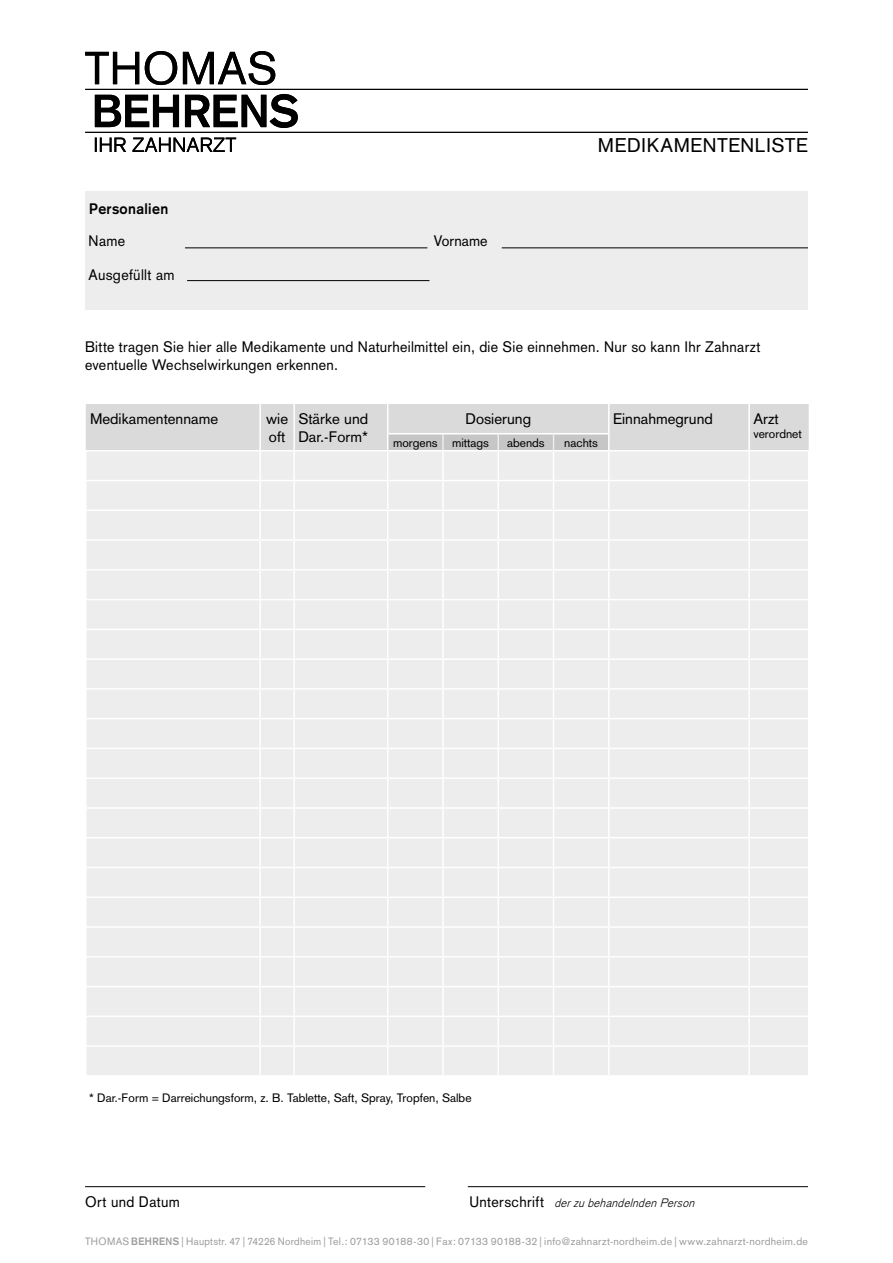
<style>
.page{position:relative;width:893px;height:1263px;background:#fff}
.page>*{position:absolute;margin:0;border:0;box-sizing:border-box;transform-origin:0 0}
.t1{font:19.5px "Akzidenz Grotesk";letter-spacing:.025em;color:#000}
.t2{font:15px/18.8px "Akzidenz Grotesk";letter-spacing:.02em;color:#000;scale:.95 1}
.t3{font:15px/18px "Akzidenz Grotesk";color:#000}
.t4{font:700 15px "Akzidenz Grotesk";letter-spacing:.025em;color:#000;scale:.95 1}
.t5{font:15px/18px "Akzidenz Grotesk";letter-spacing:.02em;color:#000}
.t6{font:12px "Akzidenz Grotesk";color:#000}
.t7{font:italic 300 12px "Akzidenz Grotesk";color:#000;scale:.95 1}
.t8{font:10.5px "Akzidenz Grotesk";letter-spacing:.03em;color:#9d9d9c;scale:.95 1}
.s1{font-weight:700}
</style>
<div class="page">
<div style="left:85px;top:191px;width:723px;height:119px;background:#ededed"></div>
<hr style="left:185px;top:248px;width:242px;height:1px;background:#000">
<svg style="left:86px;top:404px;width:723px;height:671px;background:#ececec"></svg>
<hr style="left:187px;top:280px;width:242px;height:1px;background:#000">
<hr style="left:85px;top:1186px;width:340px;height:1px;background:#000">
<hr style="left:468px;top:1186px;width:340px;height:1px;background:#000">
<hr style="left:502px;top:248px;width:306px;height:1px;background:#000">
<svg style="left:95px;top:94px;width:203px;height:34px"></svg>
<svg style="left:85px;top:51px;width:190px;height:34px"></svg>
<svg style="left:95px;top:138px;width:141px;height:14px"></svg>
<hr style="left:85px;top:89px;width:723px;height:1px;background:#000">
<hr style="left:85px;top:132px;width:723px;height:1px;background:#000">
<p class="t4" style="left:89px;top:199px;width:85px">Personalien</p>
<p class="t2" style="left:88px;top:231px;width:40px">Name</p>
<p class="t2" style="left:434px;top:231px;width:58px">Vorname</p>
<p class="t2" style="left:88px;top:265px;width:92px">Ausgefüllt am</p>
<p class="t1" style="left:598px;top:134px;width:211px">MEDIKAMENTENLISTE</p>
<p class="t2" style="left:85px;top:337px;width:712px">Bitte tragen Sie hier alle Medikamente und Naturheilmittel ein, die Sie einnehmen. Nur so kann Ihr Zahnarzt eventuelle Wechselwirkungen erkennen.</p>
<p class="t3" style="left:90px;top:410px;width:130px">Medikamentenname</p>
<p class="t5" style="left:266px;top:410px;width:23px">wie oft</p>
<p class="t3" style="left:298px;top:410px;width:71px">Stärke und<br>Dar.-Form*</p>
<p class="t3" style="left:465px;top:410px;width:67px">Dosierung</p>
<p class="t3" style="left:613px;top:410px;width:101px">Einnahmegrund</p>
<p class="t5" style="left:753px;top:410px;width:27px">Arzt</p>
<p class="t6" style="left:753px;top:427px;width:50px">verordnet</p>
<p class="t6" style="left:393px;top:436px;width:46px">morgens</p>
<p class="t6" style="left:452px;top:436px;width:38px">mittags</p>
<p class="t6" style="left:507px;top:436px;width:39px">abends</p>
<p class="t6" style="left:564px;top:436px;width:35px">nachts</p>
<p class="t6" style="left:89px;top:1091px;width:384px">* Dar.-Form = Darreichungsform, z. B. Tablette, Saft, Spray, Tropfen, Salbe</p>
<p class="t2" style="left:85px;top:1192px;width:101px">Ort und Datum</p>
<p class="t2" style="left:469px;top:1192px;width:80px">Unterschrift</p>
<p class="t7" style="left:554px;top:1195px;width:152px">derzubehandelndenPerson</p>
<p class="t8" style="left:85px;top:1235px;width:762px">THOMAS <span class="s1">BEHRENS</span> | Hauptstr. 47 | 74226 Nordheim | Tel.: 07133 90188-30 | Fax: 07133 90188-32 | info@zahnarzt-nordheim.de | www.zahnarzt-nordheim.de</p>
</div>
